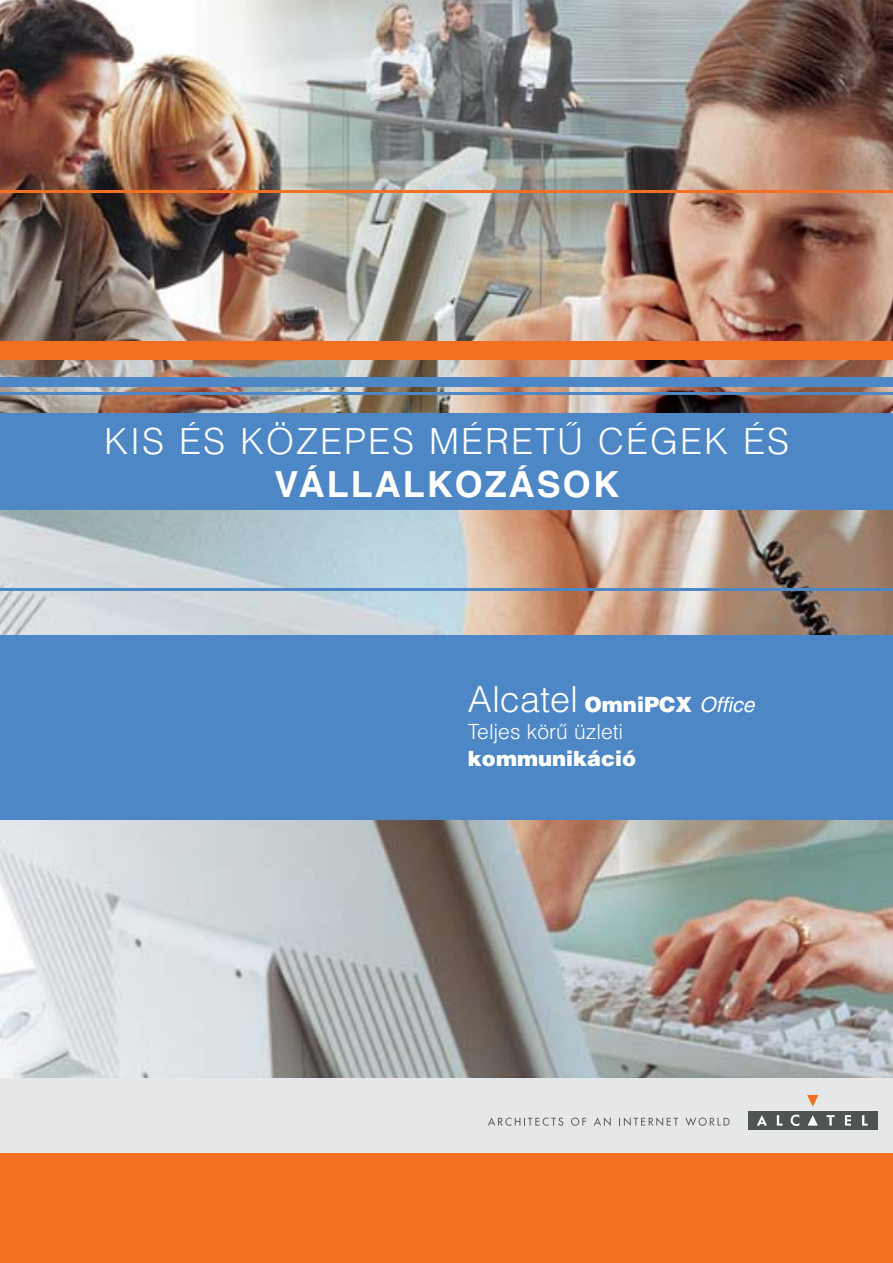
<style>
.page{position:relative;width:893px;height:1263px;background:#fff}
.page>*{position:absolute;margin:0;border:0;box-sizing:border-box;transform-origin:0 0}
.t1{font:300 36px "Helvetica CE";letter-spacing:.055em;color:#fff}
.t2{font:300 36px "Helvetica CE";color:#fff}
.t3{font:700 36px "Helvetica CE";letter-spacing:.055em;color:#fff}
.t4{font:300 21px "Helvetica CE";color:#fff}
.t5{font:900 21px "Helvetica CE";color:#fff}
.s1{font-weight:900;font-size:21px}
.s2{font-weight:400;font-style:italic;font-size:21px}
</style>
<div class="page">
<img style="left:0;top:0;width:892px;height:1079px">
<div style="left:0;top:378px;width:892px;height:9px;background:#4e87c6"></div>
<hr style="left:0;top:392px;width:892px;height:2px;background:#4e87c6">
<hr style="left:0;top:588px;width:892px;height:3px;background:#4e87c6">
<div style="left:0;top:413px;width:892px;height:96px;background:#4e87c6"></div>
<div style="left:0;top:635px;width:892px;height:185px;background:#4e87c6"></div>
<hr style="left:0;top:190px;width:892px;height:3px;background:#f36f21">
<div style="left:0;top:341px;width:892px;height:18px;background:#f36f21"></div>
<div style="left:0;top:1153px;width:892px;height:110px;background:#f36f21"></div>
<div style="left:0;top:1079px;width:892px;height:74px;background:#e6e7e8"></div>
<svg style="left:488px;top:1117px;width:75px;height:9px"></svg>
<svg style="left:571px;top:1118px;width:15px;height:8px"></svg>
<svg style="left:593px;top:1117px;width:17px;height:9px"></svg>
<svg style="left:619px;top:1117px;width:59px;height:9px"></svg>
<svg style="left:685px;top:1118px;width:44px;height:8px"></svg>
<div style="left:747px;top:1111px;width:130px;height:19px;background:#4d5452"></div>
<svg style="left:807px;top:1115px;width:11px;height:11px"></svg>
<svg style="left:844px;top:1115px;width:7px;height:11px"></svg>
<svg style="left:757px;top:1115px;width:10px;height:11px"></svg>
<svg style="left:776px;top:1115px;width:6px;height:11px"></svg>
<svg style="left:790px;top:1115px;width:9px;height:11px"></svg>
<svg style="left:826px;top:1115px;width:8px;height:11px"></svg>
<svg style="left:862px;top:1115px;width:5px;height:11px"></svg>
<svg style="left:807px;top:1095px;width:11px;height:12px"></svg>
<p class="t1" style="left:104px;top:428px;width:686px">KIS ÉS KÖZEPES MÉRETÙ CÉGEK ÉS</p>
<p class="t3" style="left:274px;top:472px;width:346px">VÁLLALKOZÁSOK</p>
<p class="t2" style="left:468px;top:686px;width:288px">Alcatel <span class="s1">OmniPCX</span> <span class="s2">Office</span></p>
<p class="t4" style="left:468px;top:724px;width:157px">Teljes körı üzleti</p>
<p class="t5" style="left:468px;top:751px;width:170px">kommunikáció</p>
</div>
